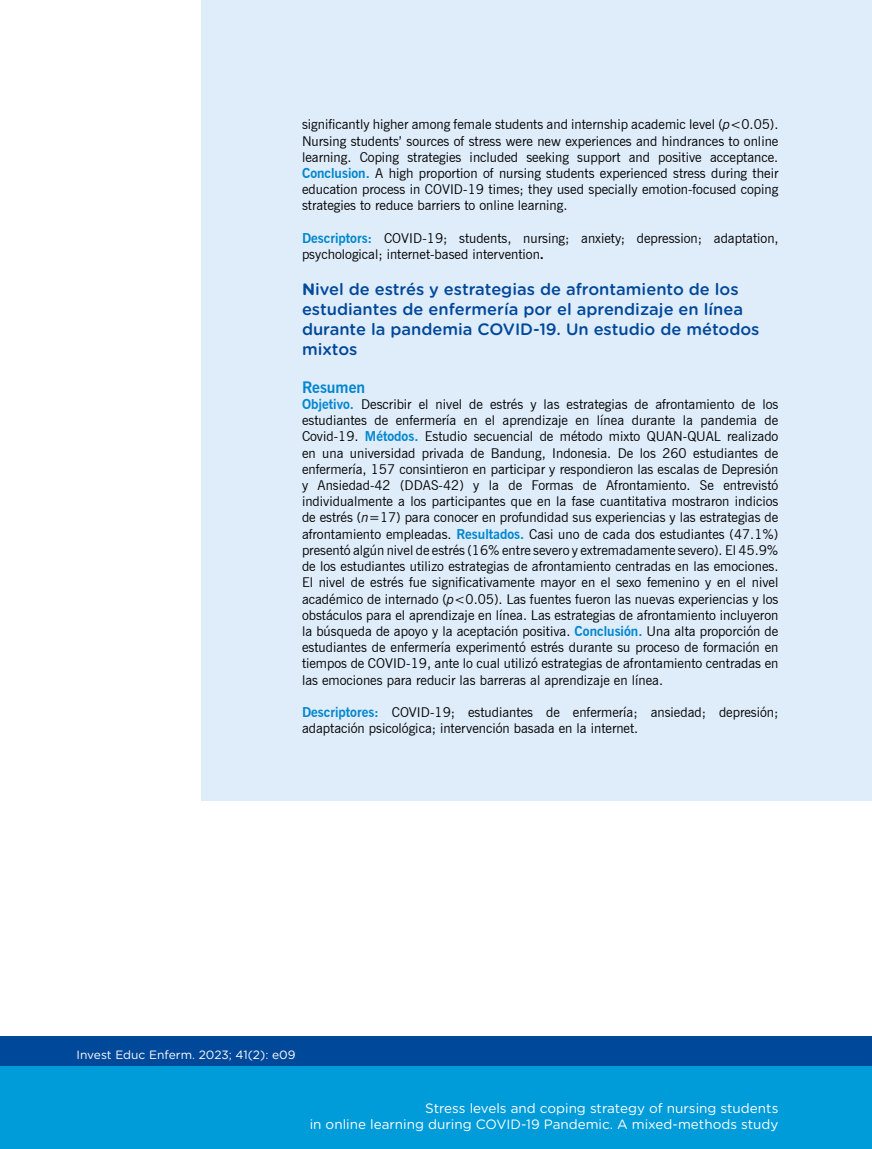
<style>
.page{position:relative;width:872px;height:1149px;background:#fff}
.page>*{position:absolute;margin:0;border:0;box-sizing:border-box;transform-origin:0 0}
.t1{font:500 16.5px/19.8px "Gotham Rounded";color:#00489a}
.t2{font:700 15.75px "News Gothic BT";color:#0086ce}
.t3{font:13.5px/16.2px "News Gothic BT";color:#000;text-align:justify}
.t4{font:13.5px/16.2px "Gotham Rounded";color:#fff;text-align:right}
.t5{font:12px "Gotham Rounded";color:#fff}
.s1{font-style:italic}
.s2{font-weight:700;color:#0086ce}
.s3{font-weight:700}
</style>
<div class="page">
<div style="left:0;top:1035px;width:871px;height:113px;background:#00489a"></div>
<div style="left:0;top:1065px;width:871px;height:83px;background:#009bd9"></div>
<div style="left:201px;top:0;width:671px;height:799px;background:#dfecfa"></div>
<p class="t3" style="left:302px;top:116px;width:478px">significantly higher among female students and internship academic level (<span class="s1">p</span>&lt;0.05).<br>Nursing students’ sources of stress were new experiences and hindrances to online learning. Coping strategies included seeking support and positive acceptance.<br><span class="s2">Conclusion.</span> A high proportion of nursing students experienced stress during their education process in COVID-19 times; they used specially emotion-focused coping strategies to reduce barriers to online learning.</p>
<p class="t3" style="left:302px;top:230px;width:478px"><span class="s2">Descriptors:</span> COVID-19; students, nursing; anxiety; depression; adaptation, psychological; internet-based intervention<span class="s3">.</span></p>
<p class="t1" style="left:302px;top:278px;width:459px"><span class="s3">N</span>ivel de estrés y estrategias de afrontamiento de los estudiantes de enfermería por el aprendizaje en línea durante la pandemia COVID-19. Un estudio de métodos mixtos</p>
<p class="t2" style="left:302px;top:377px;width:65px">Resumen</p>
<p class="t3" style="left:302px;top:396px;width:478px"><span class="s2">Objetivo.</span> Describir el nivel de estrés y las estrategias de afrontamiento de los estudiantes de enfermería en el aprendizaje en línea durante la pandemia de Covid-19. <span class="s2">Métodos.</span> Estudio secuencial de método mixto QUAN-QUAL realizado en una universidad privada de Bandung, Indonesia. De los 260 estudiantes de enfermería, 157 consintieron en participar y respondieron las escalas de Depresión y Ansiedad-42 (DDAS-42) y la de Formas de Afrontamiento. Se entrevistó individualmente a los participantes que en la fase cuantitativa mostraron indicios de estrés (<span class="s1">n</span>=17) para conocer en profundidad sus experiencias y las estrategias de afrontamiento empleadas. <span class="s2">Resultados.</span> Casi uno de cada dos estudiantes (47.1%) presentó algún nivel de estrés (16% entre severo y extremadamente severo). El 45.9% de los estudiantes utilizo estrategias de afrontamiento centradas en las emociones.<br>El nivel de estrés fue significativamente mayor en el sexo femenino y en el nivel académico de internado (<span class="s1">p</span>&lt;0.05). Las fuentes fueron las nuevas experiencias y los obstáculos para el aprendizaje en línea. Las estrategias de afrontamiento incluyeron la búsqueda de apoyo y la aceptación positiva. <span class="s2">Conclusión.</span> Una alta proporción de estudiantes de enfermería experimentó estrés durante su proceso de formación en tiempos de COVID-19, ante lo cual utilizó estrategias de afrontamiento centradas en las emociones para reducir las barreras al aprendizaje en línea.</p>
<p class="t3" style="left:302px;top:703px;width:478px"><span class="s2">Descriptores:</span> COVID-19; estudiantes de enfermería; ansiedad; depresión; adaptación psicológica; intervención basada en la internet.</p>
<p class="t5" style="left:77px;top:1046px;width:220px">Invest Educ Enferm. 2023; 41(2): e09</p>
<p class="t4" style="left:310px;top:1098px;width:470px">Stress levels and coping strategy of nursing students<br>in online learning during COVID-19 Pandemic. A mixed-methods study</p>
</div>
